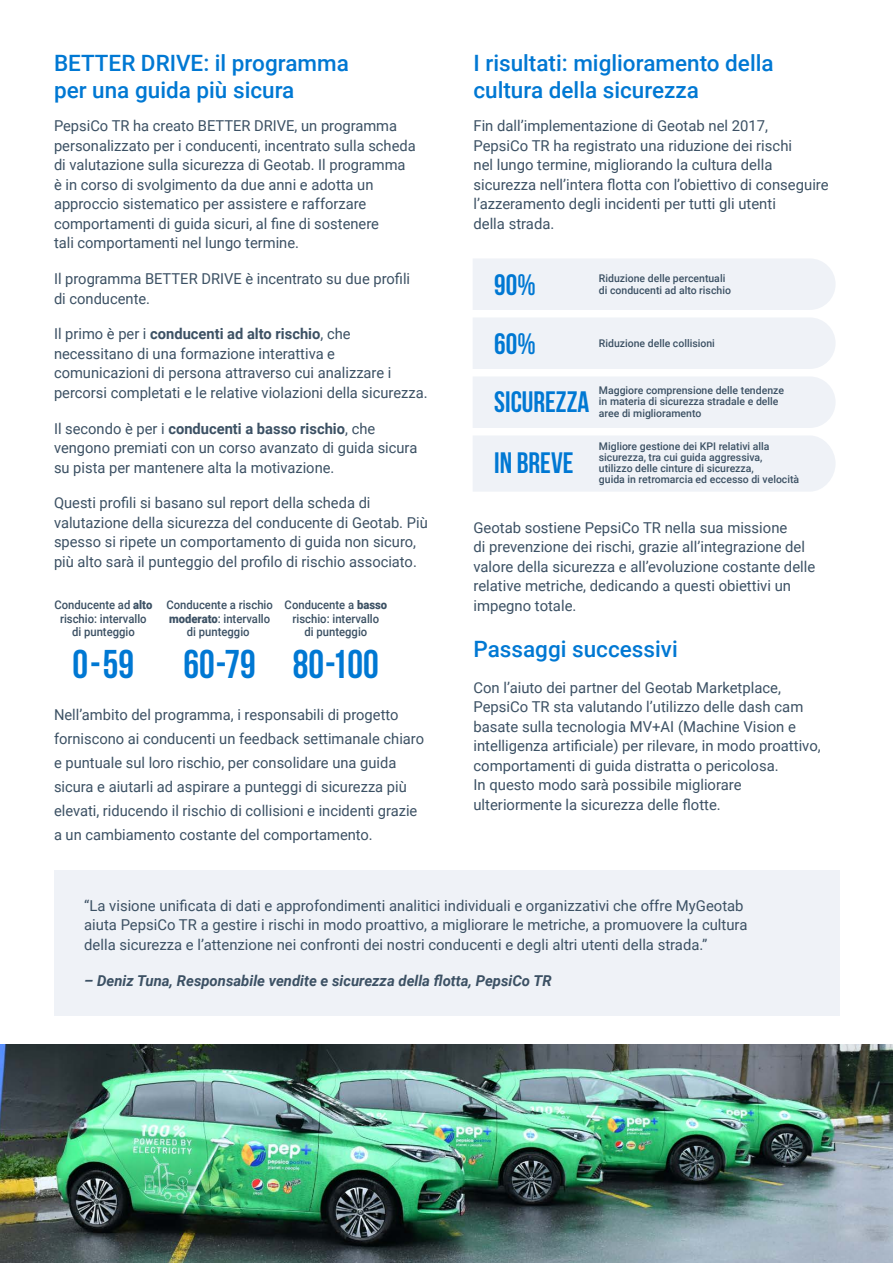
<style>
.page{position:relative;width:893px;height:1263px;background:#fff}
.page>*{position:absolute;margin:0;border:0;box-sizing:border-box;transform-origin:0 0}
.t1{font:700 39.9px "Bebas Neue";color:#0078d3}
.t2{font:700 29.4px "Bebas Neue";color:#0078d3}
.H2__Heading_2{font:500 22.5px/27px "Roboto";color:#0078d3}
.P__Body_Copy{font:500 22.5px "Roboto";color:#0078d3}
.P__Body_Copy-2{font:15px/19.5px "Roboto";color:#3c5164}
.t3{font:italic 700 15px "Roboto";color:#3c5164}
.t4{font:500 12px/13.4px "Roboto";color:#3c5164;text-align:center;scale:.94 1}
.t5{font:500 10.65px/11.2px "Roboto";color:#3c5164}
.s1{font-weight:700}
.s2{font-weight:900}
</style>
<div class="page">
<div style="left:54px;top:870px;width:786px;height:146px;background:#eff2f7"></div>
<img style="left:0;top:1044px;width:893px;height:219px">
<div style="left:473px;top:436px;width:362px;height:56px;background:#eff2f7"></div>
<div style="left:473px;top:377px;width:362px;height:51px;background:#eff2f7"></div>
<div style="left:473px;top:318px;width:362px;height:51px;background:#eff2f7"></div>
<div style="left:473px;top:259px;width:362px;height:51px;background:#eff2f7"></div>
<h2 class="H2__Heading_2" style="left:54px;top:49px;width:296px">BETTER DRIVE: il programma per una guida più sicura</h2>
<p class="P__Body_Copy-2" style="left:54px;top:116px;width:363px">PepsiCo TR ha creato BETTER DRIVE, un programma personalizzato per i conducenti, incentrato sulla scheda di valutazione sulla sicurezza di Geotab. Il programma è in corso di svolgimento da due anni e adotta un approccio sistematico per assistere e rafforzare comportamenti di guida sicuri, al fine di sostenere<br>tali comportamenti nel lungo termine.</p>
<p class="P__Body_Copy-2" style="left:54px;top:268px;width:358px">Il programma BETTER DRIVE è incentrato su due profili di conducente.</p>
<p class="P__Body_Copy-2" style="left:54px;top:324px;width:375px">Il primo è per i <span class="s1">conducenti ad alto rischio</span>, che necessitano di una formazione interattiva e comunicazioni di persona attraverso cui analizzare i percorsi completati e le relative violazioni della sicurezza.</p>
<p class="P__Body_Copy-2" style="left:54px;top:418px;width:365px">Il secondo è per i <span class="s1">conducenti a basso rischio</span>, che vengono premiati con un corso avanzato di guida sicura su pista per mantenere alta la motivazione.</p>
<p class="P__Body_Copy-2" style="left:54px;top:493px;width:375px">Questi profili si basano sul report della scheda di valutazione della sicurezza del conducente di Geotab. Più spesso si ripete un comportamento di guida non sicuro, più alto sarà il punteggio del profilo di rischio associato.</p>
<p class="t4" style="left:55px;top:598px;width:106px">Conducente ad <span class="s2">alto </span>rischio: intervallo di punteggio</p>
<h1 class="t1" style="left:73px;top:642px;width:63px">0-59</h1>
<p class="t4" style="left:166px;top:598px;width:115px">Conducente a rischio <span class="s2">moderato</span>: intervallo di punteggio</p>
<h1 class="t1" style="left:183px;top:642px;width:74px">60-79</h1>
<p class="t4" style="left:285px;top:598px;width:111px">Conducente a <span class="s2">basso </span>rischio: intervallo<br>di punteggio</p>
<h1 class="t1" style="left:293px;top:642px;width:88px">80-100</h1>
<p class="P__Body_Copy-2" style="left:54px;top:702px;width:372px;line-height:24px">Nell’ambito del programma, i responsabili di progetto forniscono ai conducenti un feedback settimanale chiaro e puntuale sul loro rischio, per consolidare una guida sicura e aiutarli ad aspirare a punteggi di sicurezza più elevati, riducendo il rischio di collisioni e incidenti grazie a un cambiamento costante del comportamento.</p>
<h3 class="H2__Heading_2" style="left:473px;top:49px;width:302px">I risultati: miglioramento della cultura della sicurezza</h3>
<p class="P__Body_Copy-2" style="left:473px;top:116px;width:357px">Fin dall’implementazione di Geotab nel 2017,<br>PepsiCo TR ha registrato una riduzione dei rischi<br>nel lungo termine, migliorando la cultura della sicurezza nell’intera flotta con l’obiettivo di conseguire l’azzeramento degli incidenti per tutti gli utenti<br>della strada.</p>
<h2 class="t2" style="left:494px;top:268px;width:43px">90%</h2>
<p class="t5" style="left:599px;top:272px;width:134px;line-height:11.7px">Riduzione delle percentuali di conducenti ad alto rischio</p>
<h2 class="t2" style="left:494px;top:327px;width:43px">60%</h2>
<p class="t5" style="left:599px;top:337px;width:118px">Riduzione delle collisioni</p>
<h2 class="t2" style="left:494px;top:386px;width:97px">SICUREZZA</h2>
<p class="t5" style="left:599px;top:383px;width:187px;line-height:11.7px">Maggiore comprensione delle tendenze in materia di sicurezza stradale e delle</p>
<p class="t5" style="left:599px;top:407px;width:104px">aree di miglioramento</p>
<h2 class="t2" style="left:494px;top:447px;width:81px">IN BREVE</h2>
<p class="t5" style="left:599px;top:440px;width:202px">Migliore gestione dei KPI relativi alla sicurezza, tra cui guida aggressiva,<br>utilizzo delle cinture di sicurezza,<br>guida in retromarcia ed eccesso di velocità</p>
<p class="P__Body_Copy-2" style="left:473px;top:517px;width:343px">Geotab sostiene PepsiCo TR nella sua missione<br>di prevenzione dei rischi, grazie all’integrazione del valore della sicurezza e all’evoluzione costante delle relative metriche, dedicando a questi obiettivi un impegno totale.</p>
<p class="P__Body_Copy" style="left:473px;top:633px;width:206px">Passaggi successivi</p>
<p class="P__Body_Copy-2" style="left:473px;top:677px;width:349px">Con l’aiuto dei partner del Geotab Marketplace, PepsiCo TR sta valutando l’utilizzo delle dash cam basate sulla tecnologia MV+AI (Machine Vision e intelligenza artificiale) per rilevare, in modo proattivo, comportamenti di guida distratta o pericolosa.<br>In questo modo sarà possibile migliorare ulteriormente la sicurezza delle flotte.</p>
<p class="P__Body_Copy-2" style="left:84px;top:895px;width:665px">“La visione unificata di dati e approfondimenti analitici individuali e organizzativi che offre MyGeotab aiuta PepsiCo TR a gestire i rischi in modo proattivo, a migliorare le metriche, a promuovere la cultura della sicurezza e l’attenzione nei confronti dei nostri conducenti e degli altri utenti della strada.”</p>
<p class="t3" style="left:84px;top:970px;width:469px">– Deniz Tuna, Responsabile vendite e sicurezza della flotta, PepsiCo TR</p>
</div>
